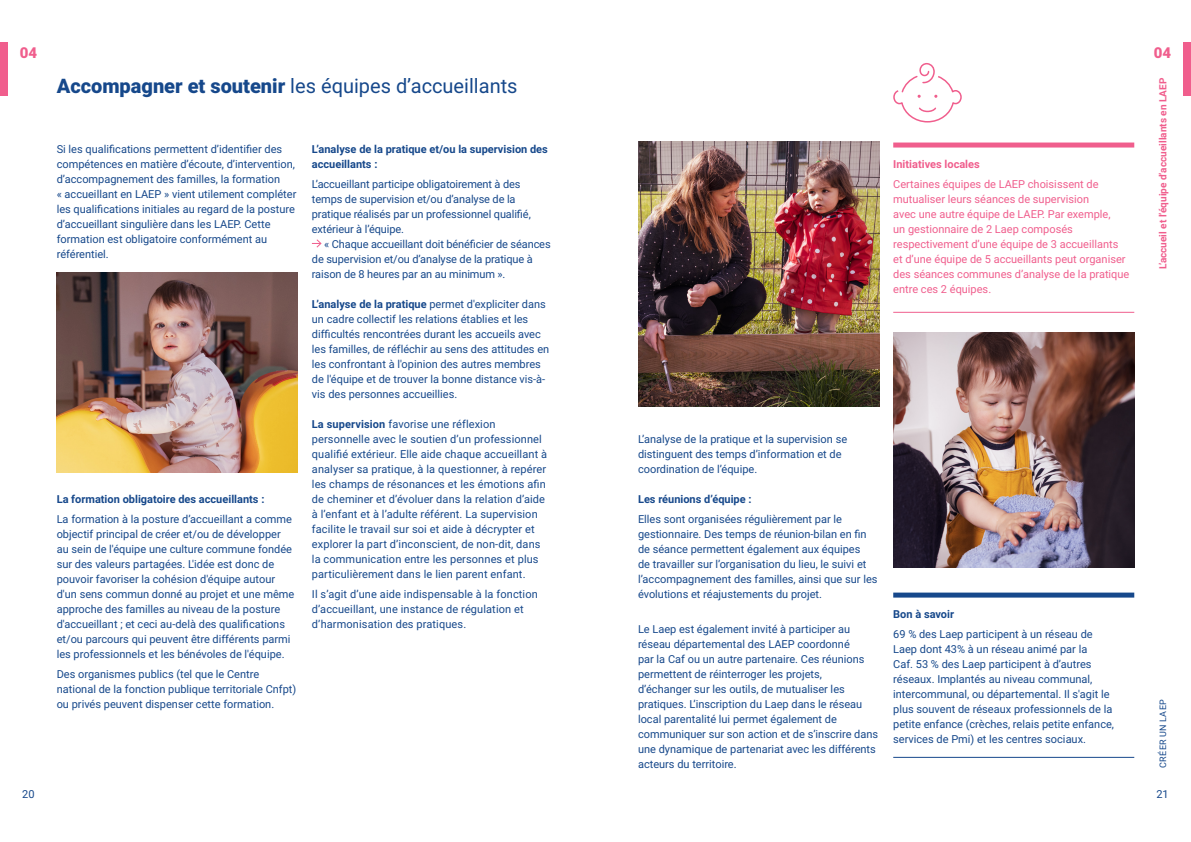
<style>
.page{position:relative;width:1191px;height:842px;background:#fff}
.page>*{position:absolute;margin:0;border:0;box-sizing:border-box;transform-origin:0 0}
.t1{font:20px "Roboto";color:#16488b}
.t2{font:900 15px "Roboto";color:#f05e8d}
.t3{font:11px/15px "Roboto";color:#16488b}
.t4{font:11px/15px "Roboto";color:#f05e8d}
.t5{font:700 11px/15px "Roboto";color:#16488b}
.t6{font:700 11px "Roboto";color:#f05e8d}
.t7{font:700 10px "Roboto";color:#f05e8d}
.t8{font:9px "Roboto";letter-spacing:.025em;color:#16488b}
.s1{font-weight:900}
.s2{font-weight:700}
</style>
<div class="page">
<div style="left:1183px;top:43px;width:8px;height:53px;background:#f05e8d"></div>
<div style="left:0;top:43px;width:8px;height:53px;background:#f05e8d"></div>
<div style="left:893px;top:143px;width:241px;height:5px;background:#f05e8d"></div>
<hr style="left:893px;top:312px;width:241px;height:1px;background:#f05e8d">
<div style="left:893px;top:593px;width:241px;height:5px;background:#16488b"></div>
<hr style="left:893px;top:757px;width:241px;height:1px;background:#16488b">
<svg style="left:312px;top:239px;width:10px;height:9px"></svg>
<img style="left:57px;top:273px;width:241px;height:200px">
<img style="left:638px;top:141px;width:241px;height:265px">
<img style="left:893px;top:333px;width:241px;height:235px">
<svg style="left:893px;top:63px;width:69px;height:60px"></svg>
<h2 class="t2" style="left:20px;top:42px;width:19px">04</h2>
<h2 class="t2" style="left:1154px;top:42px;width:19px">04</h2>
<p class="t1" style="left:57px;top:71px;width:462px"><span class="s1">Accompagner et soutenir</span> les équipes d’accueillants</p>
<p class="t3" style="left:57px;top:141px;width:241px">Si les qualifications permettent d’identifier des compétences en matière d’écoute, d’intervention, d’accompagnement des familles, la formation<br>« accueillant en LAEP » vient utilement compléter les qualifications initiales au regard de la posture d’accueillant singulière dans les LAEP. Cette formation est obligatoire conformément au référentiel.</p>
<p class="t5" style="left:57px;top:491px;width:209px">La formation obligatoire des accueillants :</p>
<p class="t3" style="left:57px;top:511px;width:239px">La formation à la posture d’accueillant a comme objectif principal de créer et/ou de développer au sein de l'équipe une culture commune fondée sur des valeurs partagées. L'idée est donc de pouvoir favoriser la cohésion d'équipe autour d'un sens commun donné au projet et une même approche des familles au niveau de la posture d'accueillant ; et ceci au-delà des qualifications et/ou parcours qui peuvent être différents parmi les professionnels et les bénévoles de l'équipe.</p>
<p class="t3" style="left:57px;top:666px;width:241px">Des organismes publics (tel que le Centre national de la fonction publique territoriale Cnfpt) ou privés peuvent dispenser cette formation.</p>
<p class="t5" style="left:312px;top:141px;width:237px">L’analyse de la pratique et/ou la supervision des accueillants :</p>
<p class="t3" style="left:312px;top:176px;width:210px">L’accueillant participe obligatoirement à des</p>
<p class="t3" style="left:312px;top:191px;width:205px">temps de supervision et/ou d’analyse de la</p>
<p class="t3" style="left:312px;top:206px;width:220px">pratique réalisés par un professionnel qualifié,</p>
<p class="t3" style="left:312px;top:221px;width:94px">extérieur à l’équipe.</p>
<p class="t3" style="left:324px;top:236px;width:228px">« Chaque accueillant doit bénéficier de séances</p>
<p class="t3" style="left:312px;top:251px;width:222px">de supervision et/ou d’analyse de la pratique à</p>
<p class="t3" style="left:312px;top:266px;width:195px">raison de 8 heures par an au minimum ».</p>
<p class="t3" style="left:312px;top:296px;width:239px"><span class="s2">L’analyse de la pratique</span> permet d'expliciter dans un cadre collectif les relations établies et les difficultés rencontrées durant les accueils avec les familles, de réfléchir au sens des attitudes en les confrontant à l'opinion des autres membres de l'équipe et de trouver la bonne distance vis-à&shy;vis des personnes accueillies.</p>
<p class="t3" style="left:312px;top:416px;width:237px"><span class="s2">La supervision</span> favorise une réflexion personnelle avec le soutien d’un professionnel qualifié extérieur. Elle aide chaque accueillant à analyser sa pratique, à la questionner, à repérer les champs de résonances et les émotions afin de cheminer et d’évoluer dans la relation d’aide à l’enfant et à l’adulte référent. La supervision facilite le travail sur soi et aide à décrypter et explorer la part d’inconscient, de non-dit, dans la communication entre les personnes et plus particulièrement dans le lien parent enfant.</p>
<p class="t3" style="left:312px;top:586px;width:227px">Il s’agit d’une aide indispensable à la fonction d’accueillant, une instance de régulation et d’harmonisation des pratiques.</p>
<p class="t6" style="left:893px;top:156px;width:88px">Initiatives locales</p>
<p class="t4" style="left:893px;top:176px;width:238px">Certaines équipes de LAEP choisissent de mutualiser leurs séances de supervision<br>avec une autre équipe de LAEP. Par exemple,<br>un gestionnaire de 2 Laep composés respectivement d’une équipe de 3 accueillants et d’une équipe de 5 accueillants peut organiser des séances communes d’analyse de la pratique entre ces 2 équipes.</p>
<p class="t7" style="left:1155px;top:269px;width:193px;rotate:-90deg">L’accueil et l’équipe d’accueillants en LAEP</p>
<p class="t3" style="left:638px;top:431px;width:211px">L’analyse de la pratique et la supervision se distinguent des temps d’information et de coordination de l’équipe.</p>
<p class="t5" style="left:638px;top:491px;width:115px">Les réunions d’équipe :</p>
<p class="t3" style="left:638px;top:511px;width:241px">Elles sont organisées régulièrement par le gestionnaire. Des temps de réunion-bilan en fin de séance permettent également aux équipes<br>de travailler sur l’organisation du lieu, le suivi et l’accompagnement des familles, ainsi que sur les évolutions et réajustements du projet.</p>
<p class="t3" style="left:638px;top:621px;width:242px">Le Laep est également invité à participer au réseau départemental des LAEP coordonné<br>par la Caf ou un autre partenaire. Ces réunions permettent de réinterroger les projets,<br>d’échanger sur les outils, de mutualiser les pratiques. L’inscription du Laep dans le réseau local parentalité lui permet également de communiquer sur son action et de s’inscrire dans une dynamique de partenariat avec les différents acteurs du territoire.</p>
<p class="t5" style="left:893px;top:606px;width:62px">Bon à savoir</p>
<p class="t3" style="left:893px;top:626px;width:222px">69 % des Laep participent à un réseau de Laep dont 43% à un réseau animé par la<br>Caf. 53 % des Laep participent à d’autres réseaux. Implantés au niveau communal, intercommunal, ou départemental. Il s'agit le plus souvent de réseaux professionnels de la petite enfance (crèches, relais petite enfance, services de Pmi) et les centres sociaux.</p>
<p class="t8" style="left:1156px;top:768px;width:70px;rotate:-90deg">CRÉER UN LAEP</p>
<p class="t3" style="left:22px;top:786px;width:14px">20</p>
<p class="t3" style="left:1156px;top:786px;width:14px">21</p>
</div>
